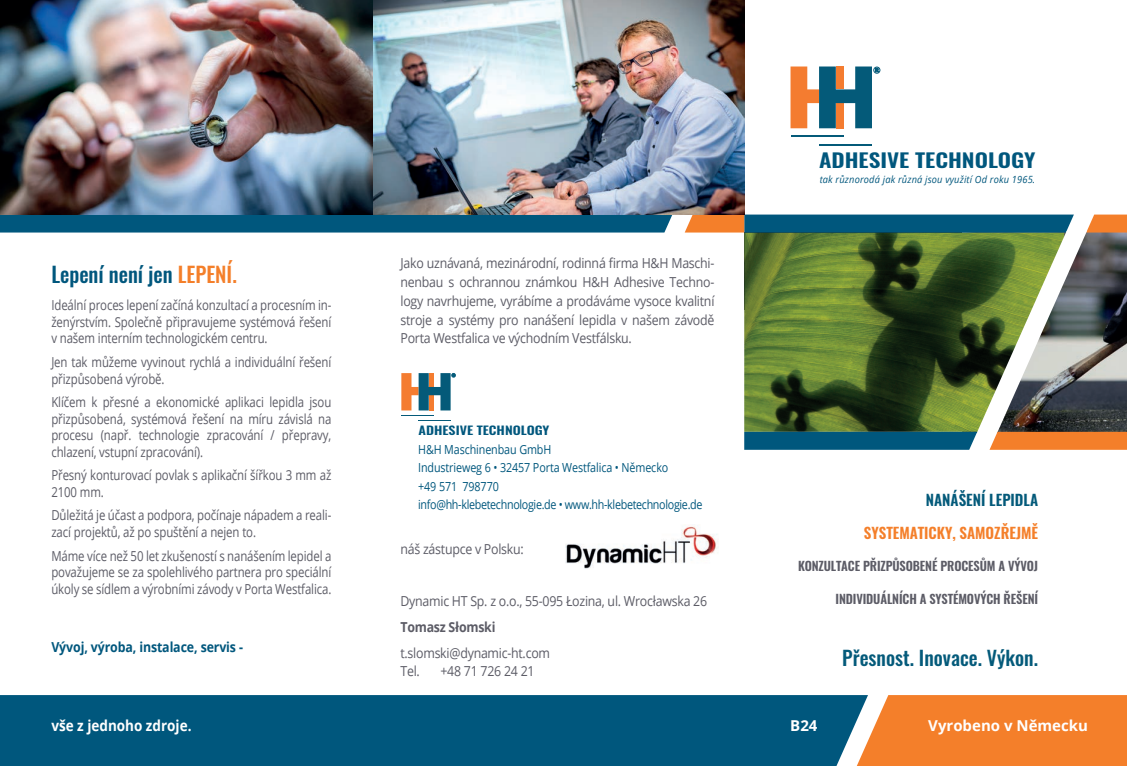
<style>
.page{position:relative;width:1127px;height:766px;background:#fff}
.page>*{position:absolute;margin:0;border:0;box-sizing:border-box;transform-origin:0 0}
.t1{font:500 21.25px "Oswald";color:#00577d}
.t2{font:500 20px "Oswald";color:#045a7a}
.t3{font:600 19.25px "Oswald";color:#00577d;scale:1.2 1}
.t4{font:600 15px "Oswald";color:#f47f2a}
.t5{font:700 15px "Open Sans";color:#fff}
.t6{font:700 15px "Open Sans";color:#fff;scale:.9 1}
.t7{font:600 15px "Oswald";color:#045a7a}
.t8{font:13.75px/16.5px "Open Sans";letter-spacing:-.01em;color:#5c5c66;text-align:justify;scale:.83 1}
.t9{font:13.75px/18.8px "Open Sans";letter-spacing:-.01em;color:#5c5c66;text-align:justify;scale:.9 1}
.t10{font:700 13.75px "Open Sans";letter-spacing:-.01em;color:#00577d;scale:.9 1}
.t11{font:700 13.75px "Open Sans";letter-spacing:-.02em;color:#5c5c66;scale:.9 1}
.t12{font:12.5px/18.5px "Open Sans";letter-spacing:-.01em;color:#00577d;scale:.86 1}
.t13{font:600 12.5px "Oswald";letter-spacing:-.01em;color:#5c5c66}
.t14{font:600 11.62px "Oswald";color:#00577d;scale:1.2 1}
.t15{font:italic 9.88px "Open Sans";letter-spacing:.02em;color:#00577d;scale:.93 1}
.s1{color:#f47f2a}
</style>
<div class="page">
<div style="left:0;top:695px;width:857px;height:70px;background:#00577d"></div>
<svg style="left:857px;top:695px;width:270px;height:70px;background:#f28536"></svg>
<div style="left:0;top:214px;width:672px;height:18px;background:#00577d"></div>
<svg style="left:685px;top:214px;width:442px;height:235px"></svg>
<img style="left:0;top:0;width:744px;height:214px">
<img style="left:565px;top:525px;width:153px;height:44px">
<svg style="left:401px;top:373px;width:55px;height:37px"></svg>
<hr style="left:401px;top:415px;width:32px;height:1px;background:#045a79">
<hr style="left:419px;top:420px;width:32px;height:1px;background:#045a79">
<div style="left:873px;top:67px;width:7px;height:6px;border:1px solid #045a79;border-radius:50%"></div>
<svg style="left:790px;top:66px;width:88px;height:62px"></svg>
<hr style="left:790px;top:135px;width:53px;height:2px;background:#045a79">
<hr style="left:819px;top:144px;width:53px;height:2px;background:#045a79">
<h1 class="t1" style="left:51px;top:263px;width:187px">Lepení není jen <span class="s1">LEPENÍ.</span></h1>
<p class="t8" style="left:51px;top:297px;width:339px">Ideální proces lepení začíná konzultací a procesním in&shy;ženýrstvím. Společně připravujeme systémová řešení v našem interním technologickém centru.</p>
<p class="t8" style="left:51px;top:353px;width:339px">Jen tak můžeme vyvinout rychlá a individuální řešení přizpůsobená výrobě.</p>
<p class="t8" style="left:51px;top:393px;width:339px">Klíčem k přesné a ekonomické aplikaci lepidla jsou přizpůsobená, systémová řešení na míru závislá na procesu (např. technologie zpracování / přepravy, chlazení, vstupní zpracování).</p>
<p class="t8" style="left:51px;top:466px;width:339px">Přesný konturovací povlak s aplikační šířkou 3 mm až<br>2100 mm.</p>
<p class="t8" style="left:51px;top:506px;width:339px">Důležitá je účast a podpora, počínaje nápadem a reali&shy;zací projektů, až po spuštění a nejen to.</p>
<p class="t8" style="left:51px;top:546px;width:339px">Máme více než 50 let zkušeností s nanášením lepidel a považujeme se za spolehlivého partnera pro speciální úkoly se sídlem a výrobními závody v Porta Westfalica.</p>
<p class="t10" style="left:51px;top:637px;width:214px">Vývoj, výroba, instalace, servis -</p>
<p class="t6" style="left:51px;top:715px;width:157px">vše z jednoho zdroje.</p>
<p class="t9" style="left:400px;top:253px;width:350px">Jako uznávaná, mezinárodní, rodinná firma H&amp;H Maschi&shy;nenbau s ochrannou známkou H&amp;H Adhesive Techno&shy;logy navrhujeme, vyrábíme a prodáváme vysoce kvalitní stroje a systémy pro nanášení lepidla v našem závodě Porta Westfalica ve východním Vestfálsku.</p>
<p class="t14" style="left:419px;top:424px;width:111px">ADHESIVE TECHNOLOGY</p>
<p class="t12" style="left:418px;top:439px;width:332px">H&amp;H Maschinenbau GmbH<br>Industrieweg 6 • 32457 Porta Westfalica • Německo<br>+49 571 798770<br>info@hh-klebetechnologie.de • www.hh-klebetechnologie.de</p>
<p class="t9" style="left:400px;top:539px;width:139px">náš zástupce v Polsku:</p>
<p class="t9" style="left:400px;top:591px;width:342px">Dynamic HT Sp. z o.o., 55-095 Łozina, ul. Wrocławska 26</p>
<p class="t11" style="left:400px;top:616px;width:107px">Tomasz Słomski</p>
<p class="t9" style="left:400px;top:642px;width:168px">t.slomski@dynamic-ht.com<br>Tel.</p>
<p class="t9" style="left:440px;top:661px;width:106px">+48 71 726 24 21</p>
<h3 class="t3" style="left:819px;top:150px;width:182px">ADHESIVE TECHNOLOGY</h3>
<p class="t15" style="left:820px;top:172px;width:233px">tak různorodá jak různá jsou využití Od roku 1965.</p>
<p class="t7" style="left:926px;top:492px;width:114px">NANÁŠENÍ LEPIDLA</p>
<p class="t4" style="left:864px;top:524px;width:176px">SYSTEMATICKY, SAMOZŘEJMĚ</p>
<p class="t13" style="left:798px;top:559px;width:241px">KONZULTACE PŘIZPŮSOBENÉ PROCESŮM A VÝVOJ</p>
<p class="t13" style="left:835px;top:591px;width:204px">INDIVIDUÁLNÍCH A SYSTÉMOVÝCH ŘEŠENÍ</p>
<p class="t5" style="left:790px;top:715px;width:29px">B24</p>
<h2 class="t2" style="left:842px;top:646px;width:197px">Přesnost. Inovace. Výkon.</h2>
<p class="t5" style="left:928px;top:715px;width:161px">Vyrobeno v Německu</p>
</div>
